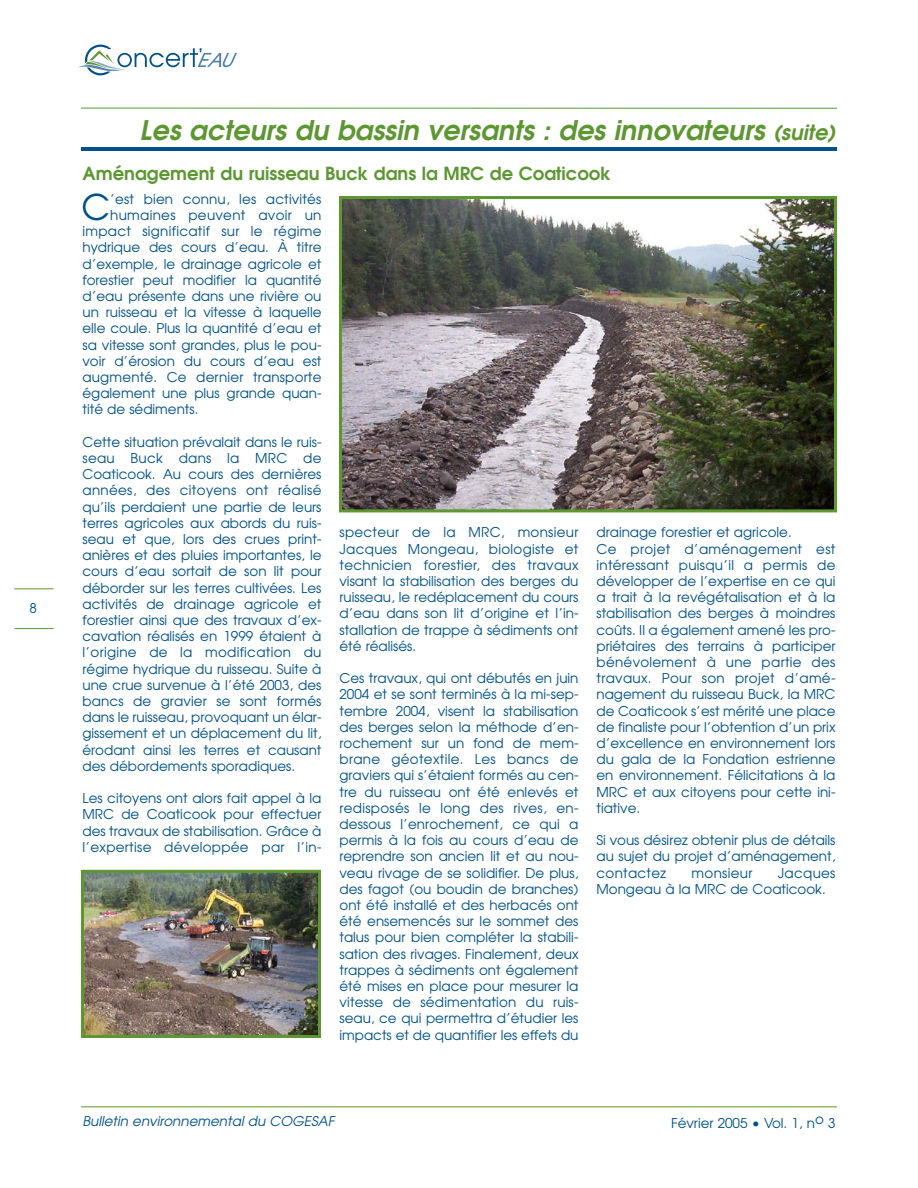
<style>
.page{position:relative;width:918px;height:1188px;background:#fff}
.page>*{position:absolute;margin:0;border:0;box-sizing:border-box;transform-origin:0 0}
.t1{font:35.4px "Avant Garde";color:#005288}
.t2{font:italic 600 27px "Avant Garde";color:#5d9732}
.t3{font:600 18px "Avant Garde";color:#5d9732}
.t4{font:13.5px/16.2px "Avant Garde";color:#005288;text-align:justify}
.t5{font:13.5px "Avant Garde";letter-spacing:.02em;color:#005288}
.t6{font:italic 13.5px "Avant Garde";color:#005288}
.s1{font-size:21px}
</style>
<div class="page">
<hr style="left:14px;top:628px;width:40px;height:1px;background:#5d9732">
<hr style="left:14px;top:589px;width:40px;height:1px;background:#5d9732">
<svg style="left:78px;top:45px;width:159px;height:30px"></svg>
<hr style="left:81px;top:1107px;width:756px;height:1px;background:#5d9732">
<hr style="left:81px;top:147px;width:756px;height:4px;background:#005288">
<hr style="left:81px;top:108px;width:756px;height:1px;background:#5d9732">
<img style="left:343px;top:200px;width:490px;height:308px">
<div style="left:339px;top:196px;width:498px;height:316px;border:3px solid #5d9732"></div>
<img style="left:85px;top:874px;width:232px;height:160px">
<div style="left:81px;top:870px;width:240px;height:168px;border:3px solid #5d9732"></div>
<p class="t4" style="left:29px;top:601px;width:9px">8</p>
<h2 class="t2" style="left:140px;top:120px;width:697px">Les acteurs du bassin versants : des innovateurs <span class="s1">(suite)</span></h2>
<h3 class="t3" style="left:82px;top:167px;width:530px">Aménagement du ruisseau Buck dans la MRC de Coaticook</h3>
<h1 class="t1" style="left:82px;top:194px;width:30px">C</h1>
<p class="t4" style="left:110px;top:192px;width:213px">’est bien connu, les activités</p>
<p class="t5" style="left:110px;top:210px;width:213px">humaines peuvent avoir un</p>
<p class="t5" style="left:82px;top:226px;width:240px">impact significatif sur le régime</p>
<p class="t4" style="left:82px;top:241px;width:241px">hydrique des cours d’eau. À titre</p>
<p class="t4" style="left:82px;top:257px;width:241px">d’exemple, le drainage agricole et</p>
<p class="t4" style="left:82px;top:273px;width:241px">forestier peut modifier la quantité</p>
<p class="t4" style="left:82px;top:289px;width:241px">d’eau présente dans une rivière ou</p>
<p class="t4" style="left:82px;top:305px;width:241px">un ruisseau et la vitesse à laquelle</p>
<p class="t4" style="left:82px;top:322px;width:241px">elle coule. Plus la quantité d’eau et</p>
<p class="t4" style="left:82px;top:338px;width:241px">sa vitesse sont grandes, plus le pou-</p>
<p class="t4" style="left:82px;top:354px;width:241px">voir d’érosion du cours d’eau est</p>
<p class="t4" style="left:82px;top:370px;width:240px">augmenté. Ce dernier transporte</p>
<p class="t4" style="left:82px;top:386px;width:241px">également une plus grande quan-</p>
<p class="t4" style="left:82px;top:403px;width:118px">tité de sédiments.</p>
<p class="t4" style="left:82px;top:435px;width:241px">Cette situation prévalait dans le ruis&shy;seau Buck dans la MRC de Coaticook. Au cours des dernières années, des citoyens ont réalisé qu’ils perdaient une partie de leurs terres agricoles aux abords du ruis&shy;seau et que, lors des crues print&shy;anières et des pluies importantes, le cours d’eau sortait de son lit pour déborder sur les terres cultivées. Les activités de drainage agricole et forestier ainsi que des travaux d’ex&shy;cavation réalisés en 1999 étaient à l’origine de la modification du régime hydrique du ruisseau. Suite à une crue survenue à l’été 2003, des bancs de gravier se sont formés dans le ruisseau, provoquant un élar&shy;gissement et un déplacement du lit, érodant ainsi les terres et causant des débordements sporadiques.</p>
<p class="t4" style="left:82px;top:791px;width:241px">Les citoyens ont alors fait appel à la MRC de Coaticook pour effectuer des travaux de stabilisation. Grâce à l’expertise développée par l’in-</p>
<p class="t4" style="left:339px;top:526px;width:241px">specteur de la MRC, monsieur Jacques Mongeau, biologiste et technicien forestier, des travaux visant la stabilisation des berges du ruisseau, le redéplacement du cours d’eau dans son lit d’origine et l’in&shy;stallation de trappe à sédiments ont été réalisés.</p>
<p class="t4" style="left:339px;top:671px;width:241px">Ces travaux, qui ont débutés en juin 2004 et se sont terminés à la mi-sep&shy;tembre 2004, visent la stabilisation des berges selon la méthode d’en&shy;rochement sur un fond de mem&shy;brane géotextile. Les bancs de graviers qui s’étaient formés au cen&shy;tre du ruisseau ont été enlevés et redisposés le long des rives, en&shy;dessous l’enrochement, ce qui a permis à la fois au cours d’eau de reprendre son ancien lit et au nou&shy;veau rivage de se solidifier. De plus, des fagot (ou boudin de branches) ont été installé et des herbacés ont été ensemencés sur le sommet des talus pour bien compléter la stabili&shy;sation des rivages. Finalement, deux trappes à sédiments ont également été mises en place pour mesurer la vitesse de sédimentation du ruis&shy;seau, ce qui permettra d’étudier les impacts et de quantifier les effets du</p>
<p class="t4" style="left:596px;top:526px;width:241px;text-align:left">drainage forestier et agricole.<br>Ce projet d’aménagement est intéressant puisqu’il a permis de développer de l’expertise en ce qui a trait à la revégétalisation et à la stabilisation des berges à moindres coûts. Il a également amené les pro&shy;priétaires des terrains à participer bénévolement à une partie des travaux. Pour son projet d’amé&shy;nagement du ruisseau Buck, la MRC de Coaticook s’est mérité une place de finaliste pour l’obtention d’un prix d’excellence en environnement lors du gala de la Fondation estrienne en environnement. Félicitations à la MRC et aux citoyens pour cette ini&shy;tiative.</p>
<p class="t4" style="left:596px;top:833px;width:241px">Si vous désirez obtenir plus de détails au sujet du projet d’aménagement, contactez</p>
<p class="t4" style="left:596px;top:866px;width:240px;text-indent:181px">Jacques<br>Mongeau à la MRC de Coaticook.</p>
<p class="t5" style="left:692px;top:868px;width:62px">monsieur</p>
<p class="t6" style="left:82px;top:1116px;width:253px">Bulletin environnemental du COGESAF</p>
<p class="t4" style="left:671px;top:1116px;width:166px">Février 2005 • Vol. 1, no 3</p>
</div>
